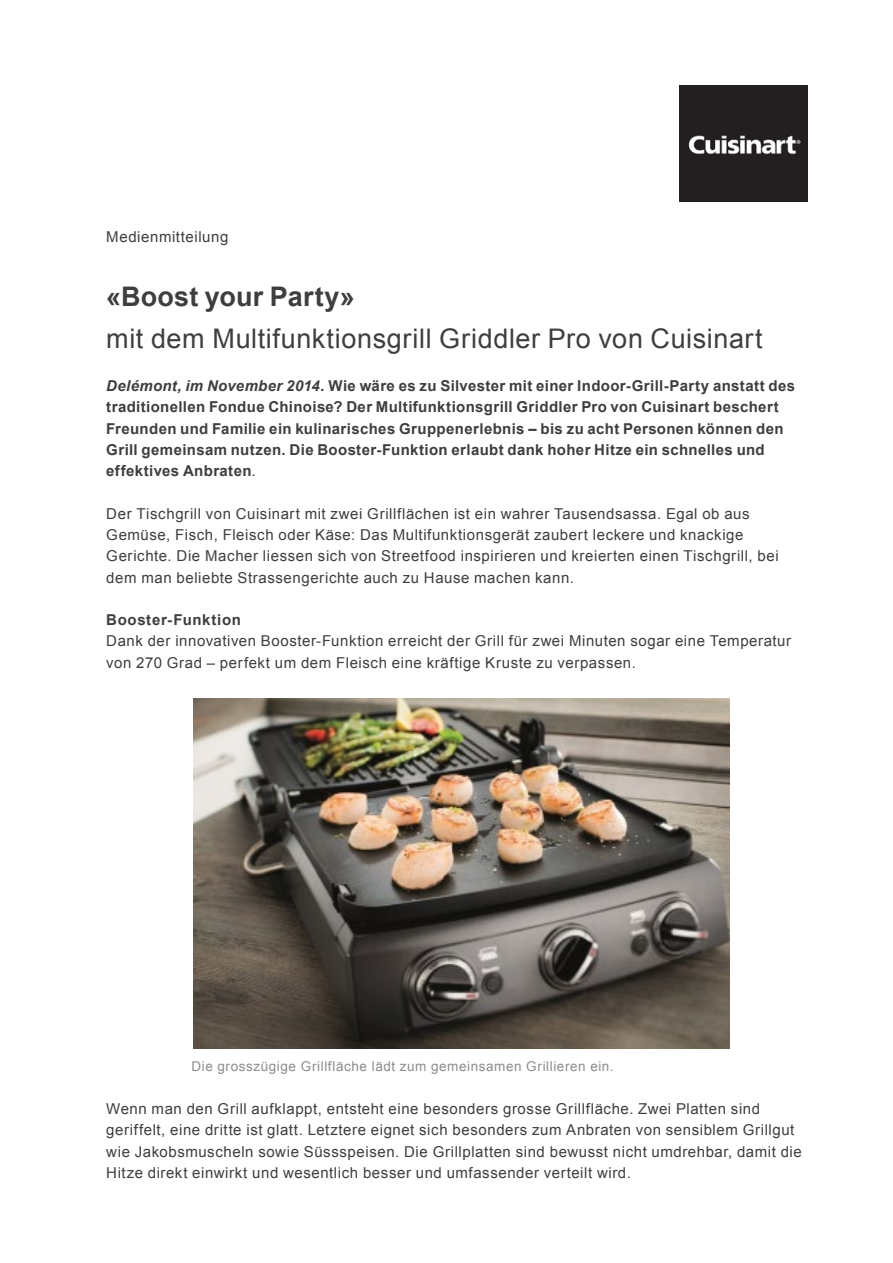
<style>
.page{position:relative;width:893px;height:1263px;background:#fff}
.page>*{position:absolute;margin:0;border:0;box-sizing:border-box;transform-origin:0 0}
.t1{font:27px "Arial";letter-spacing:.025em;color:#3e3e3f}
.t2{font:700 27px "Arial";letter-spacing:.005em;color:#3e3e3f}
.t3{font:15px/21.3px "Arial";letter-spacing:.04em;color:#3e3e3f}
.t4{font:700 15px/21.3px "Arial";letter-spacing:.025em;color:#3e3e3f}
.t5{font:700 15px "Arial";letter-spacing:.045em;color:#3e3e3f}
.t6{font:13.5px "Arial";letter-spacing:.04em;color:#8a8c8f}
.s1{font-style:italic}
.s2{font-weight:400}
</style>
<div class="page">
<img style="left:679px;top:85px;width:129px;height:117px">
<img style="left:194px;top:698px;width:535px;height:350px">
<p class="t3" style="left:106px;top:227px;width:124px">Medienmitteilung</p>
<h1 class="t2" style="left:106px;top:278px;width:250px">«Boost your Party»</h1>
<h1 class="t1" style="left:106px;top:320px;width:658px">mit dem Multifunktionsgrill Griddler Pro von Cuisinart</h1>
<p class="t4" style="left:106px;top:376px;width:690px"><span class="s1">Delémont, im November 2014.</span> Wie wäre es zu Silvester mit einer Indoor-Grill-Party anstatt des traditionellen Fondue Chinoise? Der Multifunktionsgrill Griddler Pro von Cuisinart beschert Freunden und Familie ein kulinarisches Gruppenerlebnis – bis zu acht Personen können den Grill gemeinsam nutzen. Die Booster-Funktion erlaubt dank hoher Hitze ein schnelles und effektives Anbraten<span class="s2">.</span></p>
<p class="t3" style="left:106px;top:503px;width:674px">Der Tischgrill von Cuisinart mit zwei Grillflächen ist ein wahrer Tausendsassa. Egal ob aus Gemüse, Fisch, Fleisch oder Käse: Das Multifunktionsgerät zaubert leckere und knackige Gerichte. Die Macher liessen sich von Streetfood inspirieren und kreierten einen Tischgrill, bei dem man beliebte Strassengerichte auch zu Hause machen kann.</p>
<p class="t5" style="left:106px;top:610px;width:136px">Booster-Funktion</p>
<p class="t3" style="left:106px;top:631px;width:686px">Dank der innovativen Booster-Funktion erreicht der Grill für zwei Minuten sogar eine Temperatur von 270 Grad – perfekt um dem Fleisch eine kräftige Kruste zu verpassen.</p>
<p class="t6" style="left:191px;top:1057px;width:424px">Die grosszügige Grillfläche lädt zum gemeinsamen Grillieren ein.</p>
<p class="t3" style="left:106px;top:1098px;width:697px">Wenn man den Grill aufklappt, entsteht eine besonders grosse Grillfläche. Zwei Platten sind geriffelt, eine dritte ist glatt. Letztere eignet sich besonders zum Anbraten von sensiblem Grillgut wie Jakobsmuscheln sowie Süssspeisen. Die Grillplatten sind bewusst nicht umdrehbar, damit die Hitze direkt einwirkt und wesentlich besser und umfassender verteilt wird.</p>
</div>
